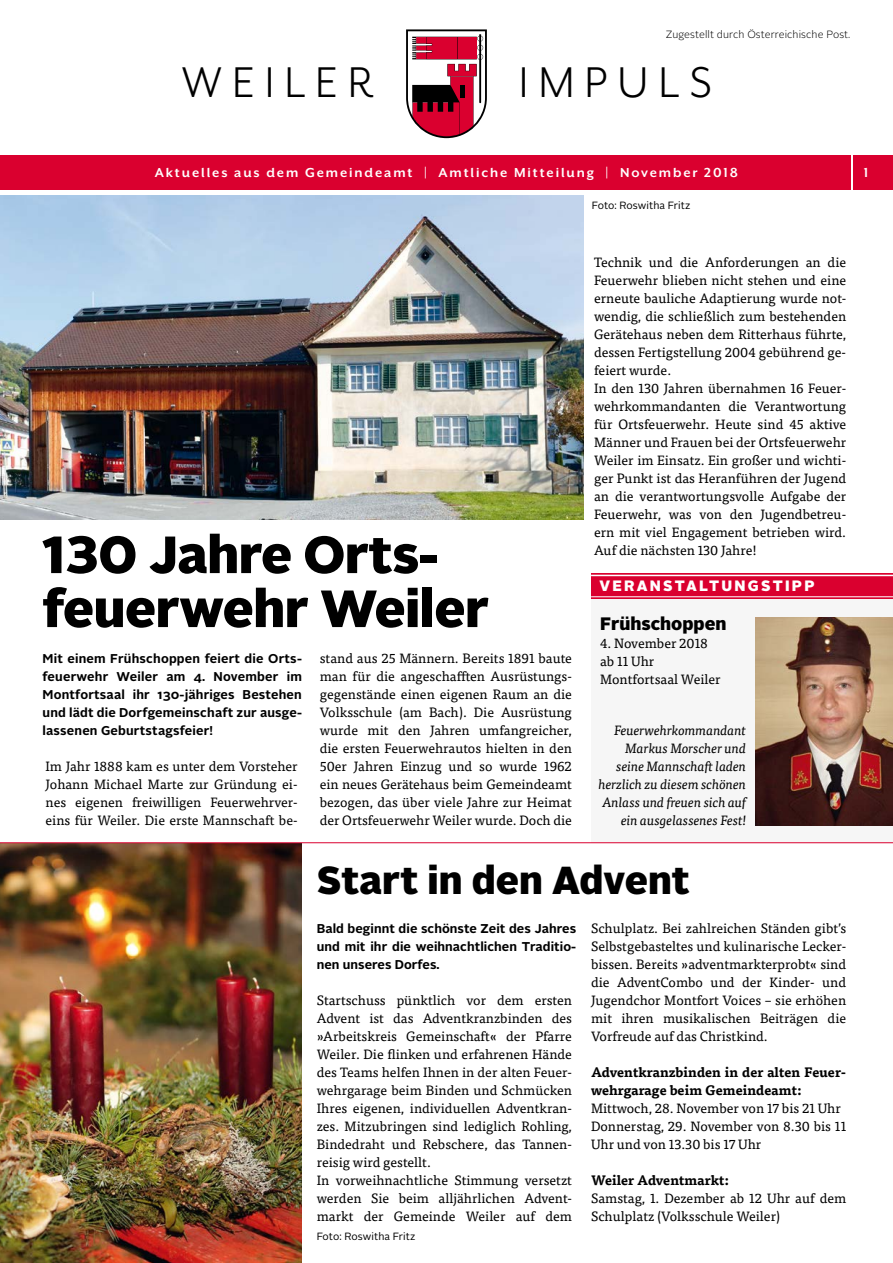
<style>
.page{position:relative;width:893px;height:1263px;background:#fff}
.page>*{position:absolute;margin:0;border:0;box-sizing:border-box;transform-origin:0 0}
.t1{font:900 52.2px/54px "Alright Sans";letter-spacing:-.01em;color:#000}
.t2{font:49.5px "Mr Eaves San OT";letter-spacing:.2em;color:#000}
.t3{font:900 39px "Alright Sans";color:#000}
.t4{font:900 18px "Alright Sans";color:#000}
.t5{font:700 15px "Mr Eaves XL San OT";letter-spacing:.125em;color:#fff}
.t6{font:900 15px "Alright Sans";letter-spacing:.15em;color:#fff}
.t7{font:700 15px "Mr Eaves San OT";color:#fff}
.t8{font:13.5px/18px "Tisa Pro";color:#000}
.t9{font:italic 13.5px/18px "Tisa Pro";letter-spacing:-.01em;color:#000;text-align:right}
.t10{font:700 13.5px/18px "Tisa Pro";color:#000}
.t11{font:700 12.75px/18px "Alright Sans";letter-spacing:.005em;color:#000;text-align:justify}
.t12{font:10.5px "Alright Sans";letter-spacing:.005em;color:#000}
.t13{font:300 10.5px "Alright Sans";letter-spacing:.01em;color:#000}
</style>
<div class="page">
<div style="left:591px;top:574px;width:302px;height:268px;background:#f6f6f6"></div>
<img style="left:0;top:195px;width:584px;height:324px">
<img style="left:0;top:843px;width:302px;height:420px">
<hr style="left:0;top:842px;width:893px;height:1px;background:#da002f">
<div style="left:591px;top:573px;width:302px;height:26px;background:#da002f"></div>
<hr style="left:591px;top:575px;width:302px;height:1px;background:#fff">
<hr style="left:591px;top:596px;width:302px;height:1px;background:#fff">
<img style="left:756px;top:617px;width:137px;height:208px">
<div style="left:0;top:155px;width:850px;height:34px;background:#da002f"></div>
<svg style="left:406px;top:29px;width:81px;height:109px"></svg>
<div style="left:854px;top:155px;width:39px;height:34px;background:#da002f"></div>
<p class="t13" style="left:666px;top:28px;width:186px">Zugestellt durch Österreichische Post.</p>
<h2 class="t2" style="left:181px;top:56px;width:194px">WEILER</h2>
<h2 class="t2" style="left:519px;top:56px;width:195px">IMPULS</h2>
<p class="t5" style="left:155px;top:165px;width:585px">Aktuelles aus dem Gemeindeamt | Amtliche Mitteilung | November 2018</p>
<p class="t7" style="left:862px;top:164px;width:9px">1</p>
<h1 class="t1" style="left:43px;top:528px;width:448px">130 Jahre Orts&shy;feuerwehr Weiler</h1>
<p class="t11" style="left:43px;top:650px;width:261px">Mit einem Frühschoppen feiert die Orts&shy;feuerwehr Weiler am 4. November im Montfortsaal ihr 130-jähriges Bestehen und lädt die Dorfgemeinschaft zur ausge&shy;lassenen Geburtstagsfeier!</p>
<p class="t8" style="left:46px;top:756px;width:254px;text-align:justify">Im Jahr 1888 kam es unter dem Vorsteher Johann Michael Marte zur Gründung ei&shy;nes eigenen freiwilligen Feuerwehrver&shy;eins für Weiler. Die erste Mannschaft be-</p>
<p class="t8" style="left:320px;top:648px;width:254px;text-align:justify">stand aus 25 Männern. Bereits 1891 baute man für die angeschafften Ausrüstungs&shy;gegenstände einen eigenen Raum an die Volksschule (am Bach). Die Ausrüstung wurde mit den Jahren umfangreicher, die ersten Feuerwehrautos hielten in den 50er Jahren Einzug und so wurde 1962 ein neues Gerätehaus beim Gemeindeamt bezogen, das über viele Jahre zur Heimat der Ortsfeuerwehr Weiler wurde. Doch die</p>
<p class="t12" style="left:592px;top:198px;width:100px">Foto: Roswitha Fritz</p>
<p class="t8" style="left:594px;top:252px;width:254px">Technik und die Anforderungen an die Feuerwehr blieben nicht stehen und eine erneute bauliche Adaptierung wurde not&shy;wendig, die schließlich zum bestehenden Gerätehaus neben dem Ritterhaus führte, dessen Fertigstellung 2004 gebührend ge&shy;feiert wurde.<br>In den 130 Jahren übernahmen 16 Feuer&shy;wehrkommandanten die Verantwortung für Ortsfeuerwehr. Heute sind 45 aktive Männer und Frauen bei der Ortsfeuerwehr Weiler im Einsatz. Ein großer und wichti&shy;ger Punkt ist das Heranführen der Jugend an die verantwortungsvolle Aufgabe der Feuerwehr, was von den Jugendbetreu&shy;ern mit viel Engagement betrieben wird.<br>Auf die nächsten 130 Jahre!</p>
<p class="t6" style="left:600px;top:575px;width:217px">VERANSTALTUNGSTIPP</p>
<h3 class="t4" style="left:600px;top:611px;width:128px">Frühschoppen</h3>
<p class="t8" style="left:600px;top:633px;width:122px">4. November 2018 ab 11 Uhr<br>Montfortsaal Weiler</p>
<p class="t9" style="left:598px;top:721px;width:149px">Feuerwehrkommandant<br>Markus Morscher und seine Mannschaft laden herzlich zu diesem schönen<br>Anlass und freuen sich auf ein ausgelassenes Fest!</p>
<h3 class="t3" style="left:317px;top:853px;width:375px">Start in den Advent</h3>
<p class="t11" style="left:317px;top:920px;width:261px">Bald beginnt die schönste Zeit des Jahres und mit ihr die weihnachtlichen Traditio&shy;nen unseres Dorfes.</p>
<p class="t8" style="left:317px;top:990px;width:257px">Startschuss pünktlich vor dem ersten Advent ist das Adventkranzbinden des »Arbeitskreis Gemeinschaft« der Pfarre Weiler. Die flinken und erfahrenen Hände des Teams helfen Ihnen in der alten Feuer&shy;wehrgarage beim Binden und Schmücken Ihres eigenen, individuellen Adventkran&shy;zes. Mitzubringen sind lediglich Rohling, Bindedraht und Rebschere, das Tannen&shy;reisig wird gestellt.<br>In vorweihnachtliche Stimmung versetzt werden Sie beim alljährlichen Advent&shy;markt der Gemeinde Weiler auf dem</p>
<p class="t8" style="left:591px;top:918px;width:257px;text-align:justify">Schulplatz. Bei zahlreichen Ständen gibt’s Selbstgebasteltes und kulinarische Lecker&shy;bissen. Bereits »adventmarkterprobt« sind die AdventCombo und der Kinder- und Jugendchor Montfort Voices – sie erhöhen mit ihren musikalischen Beiträgen die Vorfreude auf das Christkind.</p>
<p class="t10" style="left:591px;top:1062px;width:257px">Adventkranzbinden in der alten Feuer&shy;wehrgarage beim Gemeindeamt:</p>
<p class="t8" style="left:591px;top:1098px;width:257px">Mittwoch, 28. November von 17 bis 21 Uhr<br>Donnerstag, 29. November von 8.30 bis 11<br>Uhr und von 13.30 bis 17 Uhr</p>
<p class="t10" style="left:591px;top:1170px;width:139px">Weiler Adventmarkt:</p>
<p class="t8" style="left:591px;top:1188px;width:257px">Samstag, 1. Dezember ab 12 Uhr auf dem<br>Schulplatz (Volksschule Weiler)</p>
<p class="t12" style="left:317px;top:1229px;width:100px">Foto: Roswitha Fritz</p>
</div>
